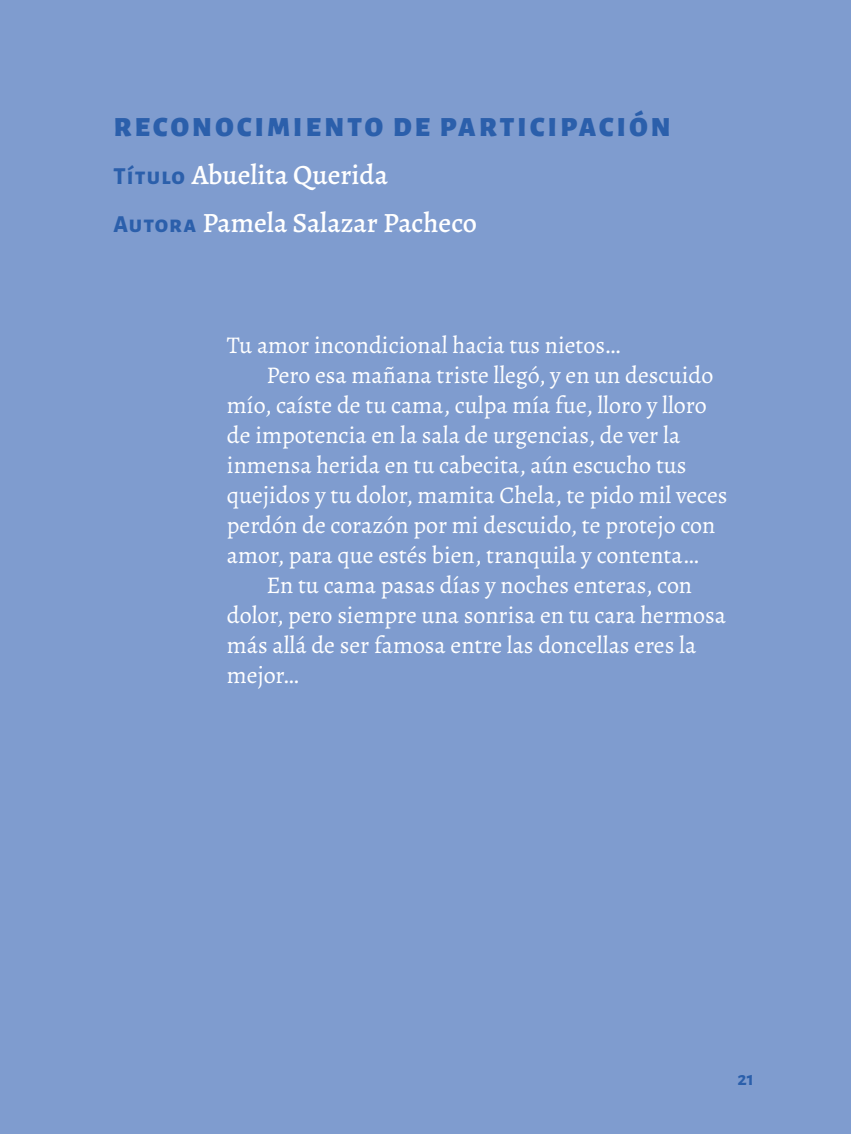
<style>
.page{position:relative;width:851px;height:1134px;background:#fff}
.page>*{position:absolute;margin:0;border:0;box-sizing:border-box;transform-origin:0 0}
.t1{font:500 28px "Alegreya";color:#fff}
.t2{font:900 28px "Alegreya Sans";letter-spacing:.12em;color:#2b5fab}
.párrafo_narrativa{font:24px/30px "Alegreya";color:#fff}
.t3{font:700 20px "Alegreya Sans";color:#2b5fab}
.s1{font-family:"Alegreya Sans";font-weight:800;font-size:24px;color:#2b5fab}
</style>
<div class="page">
<div style="left:0;top:0;width:850px;height:1134px;background:#7f9ccf"></div>
<p class="t2" style="left:114px;top:104px;width:558px">RECONOCIMIENTO DE PARTICIPACIÓN</p>
<p class="t1" style="left:113px;top:157px;width:276px"><span class="s1">Título</span> Abuelita Querida</p>
<p class="t1" style="left:113px;top:205px;width:365px"><span class="s1">Autora</span> Pamela Salazar Pacheco</p>
<p class="párrafo_narrativa" style="left:227px;top:330px;width:395px">Tu amor incondicional hacia tus nietos…</p>
<p class="párrafo_narrativa" style="left:227px;top:360px;width:502px;text-indent:40px">Pero esa mañana triste llegó, y en un descuido mío, caíste de tu cama, culpa mía fue, lloro y lloro de impotencia en la sala de urgencias, de ver la inmensa herida en tu cabecita, aún escucho tus quejidos y tu dolor, mamita Chela, te pido mil veces perdón de corazón por mi descuido, te protejo con amor, para que estés bien, tranquila y contenta…</p>
<p class="párrafo_narrativa" style="left:227px;top:570px;width:500px;text-indent:40px">En tu cama pasas días y noches enteras, con dolor, pero siempre una sonrisa en tu cara hermosa más allá de ser famosa entre las doncellas eres la mejor…</p>
<p class="t3" style="left:737px;top:1064px;width:18px">21</p>
</div>
